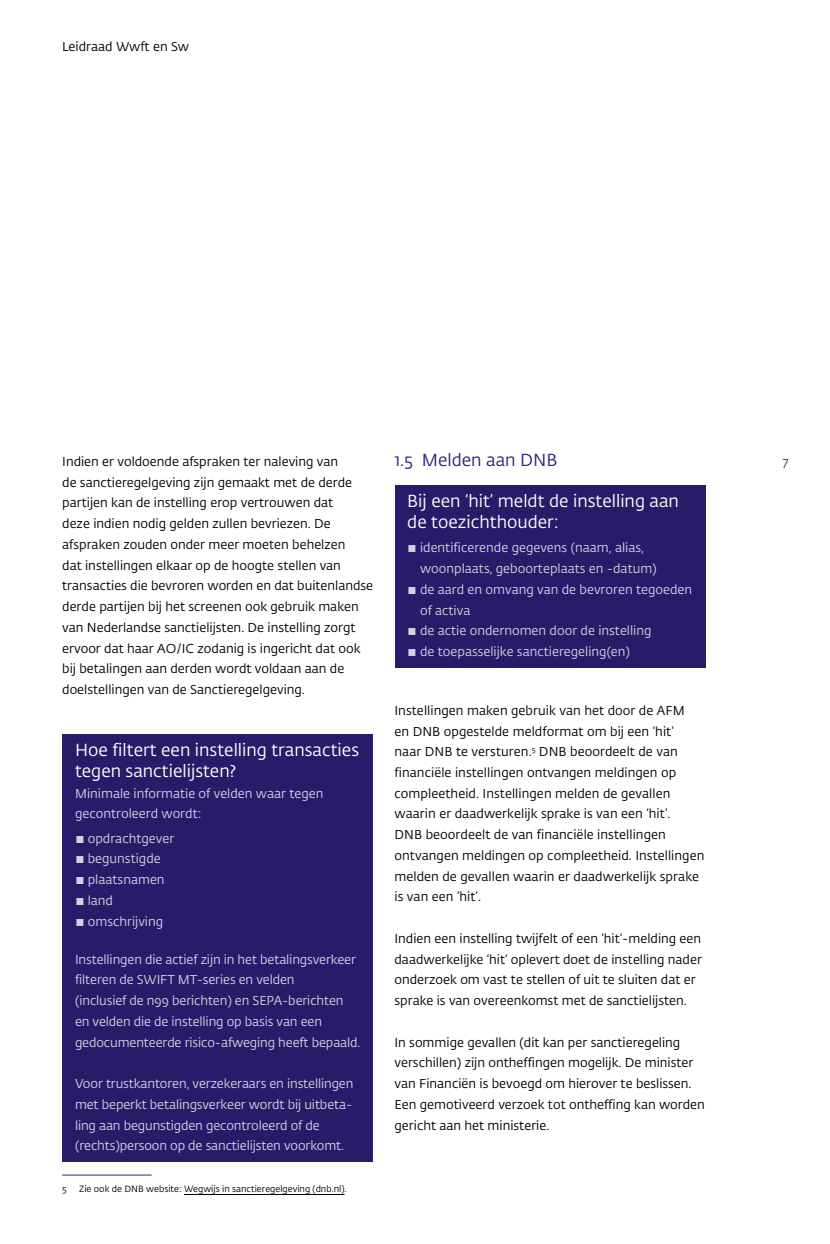
<style>
.page{position:relative;width:830px;height:1244px;background:#fff}
.page>*{position:absolute;margin:0;border:0;box-sizing:border-box;transform-origin:0 0}
.t1{font:17.25px/20.7px "DNB Fedra";color:#fff}
.t2{font:17.25px "DNB Fedra";color:#2b2483}
.t3{font:12.75px/20.7px "DNB Fedra";color:#000}
.t4{font:12.75px/20.7px "DNB Fedra";letter-spacing:-.01em;color:#d4d1e1}
.t5{font:300 12.75px "DNB Fedra";color:#000}
.t6{font:9px "DNB Fedra";color:#000}
</style>
<div class="page">
<div style="left:62px;top:734px;width:311px;height:68px;background:#281b69"></div>
<div style="left:62px;top:783px;width:311px;height:47px;background:#281b69"></div>
<div style="left:62px;top:825px;width:311px;height:30px;background:#281b69"></div>
<div style="left:62px;top:846px;width:311px;height:29px;background:#281b69"></div>
<div style="left:62px;top:866px;width:311px;height:30px;background:#281b69"></div>
<div style="left:62px;top:887px;width:311px;height:30px;background:#281b69"></div>
<div style="left:62px;top:908px;width:311px;height:29px;background:#281b69"></div>
<div style="left:62px;top:928px;width:311px;height:26px;background:#281b69"></div>
<div style="left:62px;top:949px;width:311px;height:109px;background:#281b69"></div>
<div style="left:62px;top:1053px;width:311px;height:25px;background:#281b69"></div>
<div style="left:62px;top:1074px;width:311px;height:87px;background:#281b69"></div>
<hr style="left:62px;top:1174px;width:89px;height:1px;background:#2b2483">
<hr style="left:184px;top:1194px;width:160px;height:1px;background:#000">
<div style="left:394px;top:485px;width:311px;height:68px;background:#281b69"></div>
<div style="left:394px;top:535px;width:311px;height:50px;background:#281b69"></div>
<div style="left:394px;top:576px;width:311px;height:51px;background:#281b69"></div>
<div style="left:394px;top:618px;width:311px;height:29px;background:#281b69"></div>
<div style="left:394px;top:638px;width:311px;height:30px;background:#281b69"></div>
<p class="t3" style="left:62px;top:37px;width:128px">Leidraad Wwft en Sw</p>
<h1 class="t2" style="left:394px;top:449px;width:164px">1.5 Melden aan DNB</h1>
<h1 class="t1" style="left:407px;top:491px;width:273px">Bij een ‘hit’ meldt de instelling aan de toezichthouder:</h1>
<p class="t4" style="left:420px;top:538px;width:238px;text-indent:-13px">▪ identificerende gegevens (naam, alias, woonplaats, geboorteplaats en -datum)</p>
<p class="t4" style="left:420px;top:579px;width:273px;text-indent:-13px">▪ de aard en omvang van de bevroren tegoeden of activa</p>
<p class="t4" style="left:407px;top:621px;width:246px">▪ de actie ondernomen door de instelling</p>
<p class="t4" style="left:407px;top:641px;width:224px">▪ de toepasselijke sanctieregeling(en)</p>
<p class="t3" style="left:62px;top:451px;width:277px">Indien er voldoende afspraken ter naleving van</p>
<p class="t5" style="left:782px;top:454px;width:8px">7</p>
<p class="t3" style="left:62px;top:472px;width:312px">de sanctieregelgeving zijn gemaakt met de derde partijen kan de instelling erop vertrouwen dat<br>deze indien nodig gelden zullen bevriezen. De afspraken zouden onder meer moeten behelzen<br>dat instellingen elkaar op de hoogte stellen van transacties die bevroren worden en dat buitenlandse derde partijen bij het screenen ook gebruik maken van Nederlandse sanctielijsten. De instelling zorgt ervoor dat haar AO/IC zodanig is ingericht dat ook bij betalingen aan derden wordt voldaan aan de doelstellingen van de Sanctieregelgeving.</p>
<h1 class="t1" style="left:75px;top:740px;width:285px">Hoe filtert een instelling transacties tegen sanctielijsten?</h1>
<p class="t4" style="left:75px;top:783px;width:250px">Minimale informatie of velden waar tegen gecontroleerd wordt:</p>
<p class="t4" style="left:75px;top:828px;width:101px">▪ opdrachtgever</p>
<p class="t4" style="left:75px;top:849px;width:87px">▪ begunstigde</p>
<p class="t4" style="left:75px;top:869px;width:91px">▪ plaatsnamen</p>
<p class="t4" style="left:75px;top:890px;width:40px">▪ land</p>
<p class="t4" style="left:75px;top:911px;width:90px">▪ omschrijving</p>
<p class="t4" style="left:75px;top:949px;width:287px">Instellingen die actief zijn in het betalingsverkeer filteren de SWIFT MT-series en velden<br>(inclusief de n99 berichten) en SEPA-berichten en velden die de instelling op basis van een gedocumenteerde risico-afweging heeft bepaald.</p>
<p class="t4" style="left:75px;top:1073px;width:280px">Voor trustkantoren, verzekeraars en instellingen met beperkt betalingsverkeer wordt bij uitbeta&shy;ling aan begunstigden gecontroleerd of de (rechts)persoon op de sanctielijsten voorkomt.</p>
<p class="t6" style="left:62px;top:1183px;width:6px">5</p>
<p class="t6" style="left:79px;top:1183px;width:269px">Zie ook de DNB website: Wegwijs in sanctieregelgeving (dnb.nl).</p>
<p class="t3" style="left:394px;top:700px;width:311px">Instellingen maken gebruik van het door de AFM<br>en DNB opgestelde meldformat om bij een ‘hit’<br>naar DNB te versturen.<sup>5</sup> DNB beoordeelt de van financiële instellingen ontvangen meldingen op compleetheid. Instellingen melden de gevallen waarin er daadwerkelijk sprake is van een ‘hit’.<br>DNB beoordeelt de van financiële instellingen ontvangen meldingen op compleetheid. Instellingen melden de gevallen waarin er daadwerkelijk sprake is van een ‘hit’.</p>
<p class="t3" style="left:394px;top:928px;width:309px">Indien een instelling twijfelt of een ‘hit’-melding een daadwerkelijke ‘hit’ oplevert doet de instelling nader onderzoek om vast te stellen of uit te sluiten dat er sprake is van overeenkomst met de sanctielijsten.</p>
<p class="t3" style="left:394px;top:1032px;width:312px">In sommige gevallen (dit kan per sanctieregeling verschillen) zijn ontheffingen mogelijk. De minister van Financiën is bevoegd om hierover te beslissen.<br>Een gemotiveerd verzoek tot ontheffing kan worden gericht aan het ministerie.</p>
</div>
